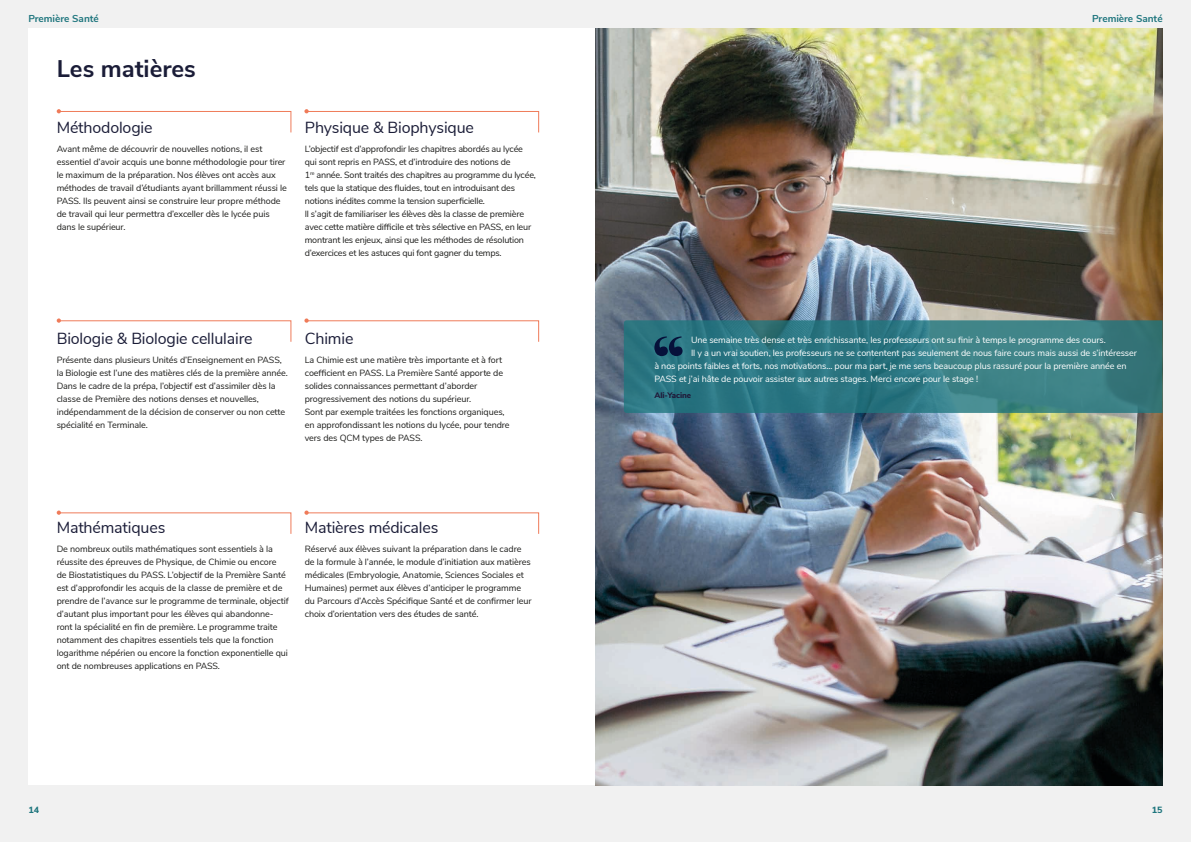
<style>
.page{position:relative;width:1191px;height:842px;background:#f1f1f1}
.page>*{position:absolute;margin:0;border:0;box-sizing:border-box;transform-origin:0 0}
.t1{font:700 24px "Nunito Sans";color:#1a1c37}
.t2{font:16px "Nunito Sans";letter-spacing:-.01em;color:#1a1c37}
.t3{font:700 10px "Nunito Sans";color:#1f767e}
.t4{font:9px/13px "Nunito Sans";letter-spacing:-.01em;color:#1d1d1b}
.t5{font:9px "Nunito Sans";letter-spacing:-.01em;color:#fff}
.t6{font:800 9px "Nunito Sans";color:#1f767e}
.t7{font:800 8px "Nunito Sans";letter-spacing:-.01em;color:#201838}
</style>
<div class="page">
<div style="left:28px;top:28px;width:567px;height:757px;background:#fff"></div>
<img style="left:595px;top:28px;width:567px;height:757px">
<svg style="left:624px;top:320px;width:538px;height:93px;background:#337a83"></svg>
<svg style="left:654px;top:336px;width:28px;height:20px"></svg>
<svg style="left:304px;top:318px;width:235px;height:24px"></svg>
<svg style="left:304px;top:510px;width:235px;height:24px"></svg>
<svg style="left:304px;top:109px;width:235px;height:24px"></svg>
<svg style="left:57px;top:318px;width:234px;height:24px"></svg>
<svg style="left:57px;top:510px;width:234px;height:24px"></svg>
<svg style="left:57px;top:109px;width:234px;height:24px"></svg>
<p class="t3" style="left:28px;top:15px;width:72px">Première Santé</p>
<h1 class="t1" style="left:57px;top:59px;width:141px">Les matières</h1>
<h2 class="t2" style="left:57px;top:118px;width:97px">Méthodologie</h2>
<h2 class="t2" style="left:305px;top:118px;width:171px">Physique &amp; Biophysique</h2>
<p class="t4" style="left:305px;top:142px;width:233px">L’objectif est d’approfondir les chapitres abordés au lycée qui sont repris en PASS, et d’introduire des notions de<br>1<sup>re</sup> année. Sont traités des chapitres au programme du lycée, tels que la statique des fluides, tout en introduisant des notions inédites comme la tension superficielle.<br>Il s’agit de familiariser les élèves dès la classe de première avec cette matière difficile et très sélective en PASS, en leur montrant les enjeux, ainsi que les méthodes de résolution d’exercices et les astuces qui font gagner du temps.</p>
<p class="t4" style="left:57px;top:142px;width:232px">Avant même de découvrir de nouvelles notions, il est essentiel d’avoir acquis une bonne méthodologie pour tirer le maximum de la préparation. Nos élèves ont accès aux méthodes de travail d’étudiants ayant brillamment réussi le PASS. Ils peuvent ainsi se construire leur propre méthode de travail qui leur permettra d’exceller dès le lycée puis dans le supérieur.</p>
<h2 class="t2" style="left:305px;top:329px;width:50px">Chimie</h2>
<h2 class="t2" style="left:57px;top:329px;width:197px">Biologie &amp; Biologie cellulaire</h2>
<p class="t4" style="left:57px;top:353px;width:233px">Présente dans plusieurs Unités d’Enseignement en PASS, la Biologie est l’une des matières clés de la première année.<br>Dans le cadre de la prépa, l’objectif est d’assimiler dès la classe de Première des notions denses et nouvelles, indépendamment de la décision de conserver ou non cette spécialité en Terminale.</p>
<p class="t4" style="left:305px;top:353px;width:206px">La Chimie est une matière très importante et à fort coefficient en PASS. La Première Santé apporte de solides connaissances permettant d’aborder progressivement des notions du supérieur.<br>Sont par exemple traitées les fonctions organiques, en approfondissant les notions du lycée, pour tendre vers des QCM types de PASS.</p>
<h2 class="t2" style="left:57px;top:519px;width:110px">Mathématiques</h2>
<p class="t4" style="left:57px;top:543px;width:233px">De nombreux outils mathématiques sont essentiels à la réussite des épreuves de Physique, de Chimie ou encore<br>de Biostatistiques du PASS. L’objectif de la Première Santé est d’approfondir les acquis de la classe de première et de prendre de l’avance sur le programme de terminale, objectif d’autant plus important pour les élèves qui abandonne&shy;ront la spécialité en fin de première. Le programme traite notamment des chapitres essentiels tels que la fonction logarithme népérien ou encore la fonction exponentielle qui ont de nombreuses applications en PASS.</p>
<p class="t4" style="left:305px;top:543px;width:228px">Réservé aux élèves suivant la préparation dans le cadre de la formule à l’année, le module d’initiation aux matières médicales (Embryologie, Anatomie, Sciences Sociales et Humaines) permet aux élèves d’anticiper le programme du Parcours d’Accès Spécifique Santé et de confirmer leur choix d’orientation vers des études de santé.</p>
<h2 class="t2" style="left:305px;top:519px;width:135px">Matières médicales</h2>
<p class="t3" style="left:1092px;top:15px;width:72px">Première Santé</p>
<p class="t5" style="left:691px;top:333px;width:416px">Une semaine très dense et très enrichissante, les professeurs ont su finir à temps le programme des cours.</p>
<p class="t5" style="left:691px;top:348px;width:447px">Il y a un vrai soutien, les professeurs ne se contentent pas seulement de nous faire cours mais aussi de s’intéresser</p>
<p class="t5" style="left:654px;top:361px;width:473px">à nos points faibles et forts, nos motivations... pour ma part, je me sens beaucoup plus rassuré pour la première année en</p>
<p class="t5" style="left:654px;top:374px;width:325px">PASS et j’ai hâte de pouvoir assister aux autres stages. Merci encore pour le stage !</p>
<p class="t7" style="left:654px;top:392px;width:38px">Ali-Yacine</p>
<p class="t6" style="left:28px;top:806px;width:12px">14</p>
<p class="t6" style="left:1151px;top:806px;width:12px">15</p>
</div>
